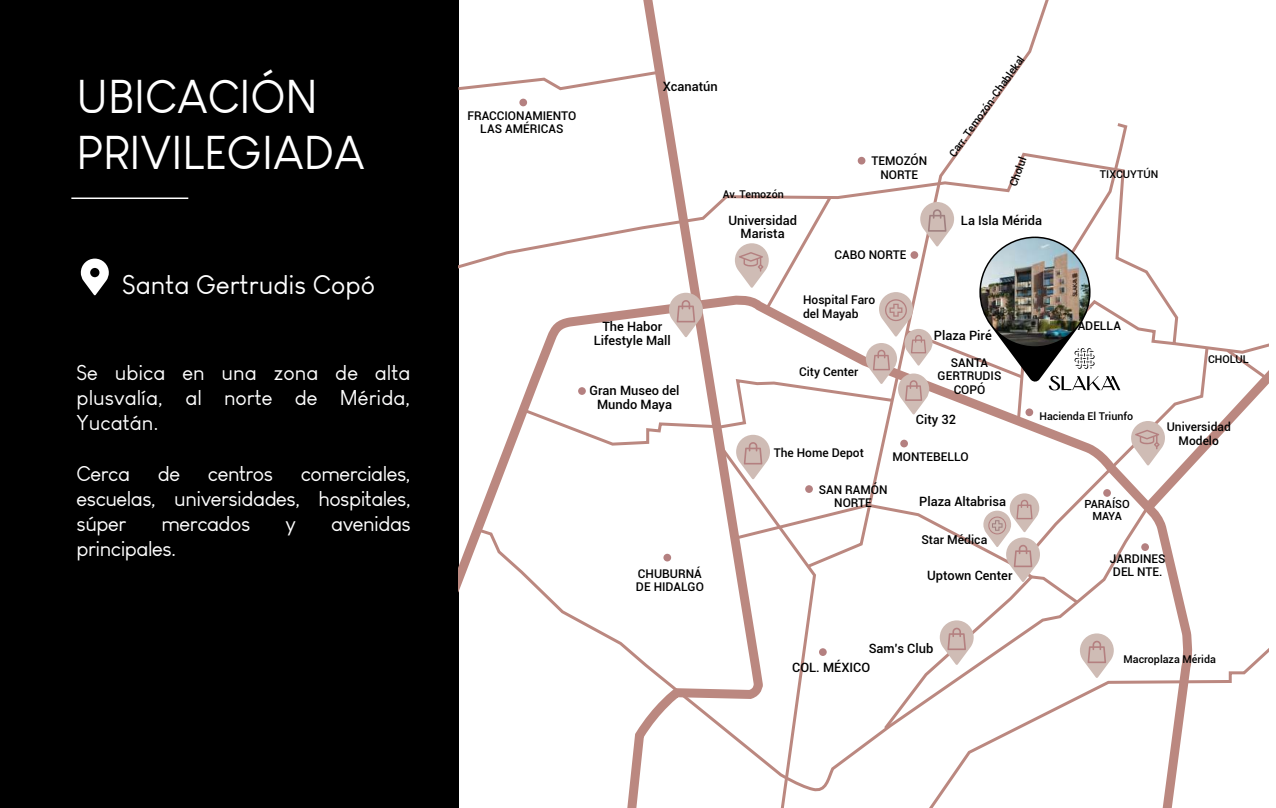
<style>
.page{position:relative;width:1276px;height:808px;background:#fff}
.page>*{position:absolute;margin:0;border:0;box-sizing:border-box;transform-origin:0 0}
.t1{font:46.35px/55.7px "Louis George Cafe";color:#fff}
.t2{font:26.55px "Louis George Cafe";color:#fff}
.t3{font:21px/25.2px "Louis George Cafe";letter-spacing:-.025em;color:#fff;text-align:justify}
.t4{font:500 12.9px/13.8px "Roboto";color:#000;text-align:center}
.t5{font:500 12.3px "Roboto";color:#000}
.t6{font:500 12px/13.5px "Roboto";color:#000;text-align:center}
.t7{font:500 11.25px/12px "Roboto";color:#000;text-align:center}
.t8{font:500 10.65px "Roboto";color:#000}
</style>
<div class="page">
<div style="left:0;top:0;width:458px;height:808px;background:#000"></div>
<hr style="left:71px;top:197px;width:117px;height:2px;background:#fff">
<svg style="left:81px;top:259px;width:28px;height:36px"></svg>
<svg style="left:643px;top:0;width:29px;height:121px"></svg>
<svg style="left:1177px;top:346px;width:91px;height:422px"></svg>
<svg style="left:459px;top:69px;width:203px;height:23px"></svg>
<svg style="left:1177px;top:345px;width:33px;height:387px"></svg>
<div style="left:519px;top:99px;width:8px;height:7px;background:#b48080;border-radius:50%"></div>
<svg style="left:520px;top:121px;width:657px;height:686px"></svg>
<img style="left:981px;top:238px;width:108px;height:108px;border-radius:54px">
<h1 class="t1" style="left:77px;top:69px;width:289px">UBICACIÓN<br>PRIVILEGIADA</h1>
<h2 class="t2" style="left:122px;top:269px;width:254px">Santa Gertrudis Copó</h2>
<h3 class="t3" style="left:77px;top:360px;width:335px">Se ubica en una zona de alta plusvalía, al norte de Mérida, Yucatán.</h3>
<h3 class="t3" style="left:77px;top:461px;width:55px">Cerca</h3>
<h3 class="t3" style="left:158px;top:461px;width:24px">de</h3>
<h3 class="t3" style="left:208px;top:461px;width:67px">centros</h3>
<h3 class="t3" style="left:77px;top:461px;width:336px;text-indent:224px">comerciales, escuelas, universidades, hospitales, súper</h3>
<h3 class="t3" style="left:161px;top:511px;width:90px">mercados</h3>
<h3 class="t3" style="left:285px;top:511px;width:12px">y</h3>
<h3 class="t3" style="left:331px;top:511px;width:81px">avenidas</h3>
<h3 class="t3" style="left:77px;top:536px;width:101px">principales.</h3>
<p class="t6" style="left:467px;top:108px;width:110px">FRACCIONAMIENTO<br>LAS AMÉRICAS</p>
<p class="t4" style="left:663px;top:79px;width:56px">Xcanatún</p>
<p class="t8" style="left:723px;top:186px;width:62px">Av. Temozón</p>
<p class="t4" style="left:728px;top:213px;width:70px">Universidad<br>Marista</p>
<p class="t6" style="left:871px;top:154px;width:57px">TEMOZÓN<br>NORTE</p>
<p class="t6" style="left:834px;top:248px;width:73px">CABO NORTE</p>
<p class="t8" style="left:945px;top:151px;width:123px;rotate:-54deg">Carr. Temozón-Chablekal</p>
<p class="t8" style="left:1006px;top:184px;width:32px;rotate:-71deg">Cholul</p>
<p class="t4" style="left:961px;top:213px;width:83px">La Isla Mérida</p>
<p class="t8" style="left:1100px;top:166px;width:60px">TIXCUYTÚN</p>
<p class="t4" style="left:594px;top:319px;width:78px">The Habor<br>Lifestyle Mall</p>
<p class="t4" style="left:589px;top:383px;width:92px">Gran Museo del<br>Mundo Maya</p>
<p class="t6" style="left:803px;top:292px;width:74px;text-align:left">Hospital Faro del Mayab</p>
<p class="t6" style="left:799px;top:365px;width:61px">City Center</p>
<p class="t6" style="left:773px;top:446px;width:92px">The Home Depot</p>
<p class="t4" style="left:934px;top:327px;width:59px">Plaza Piré</p>
<p class="t6" style="left:937px;top:355px;width:65px">SANTA<br>GERTRUDIS<br>COPÓ</p>
<p class="t4" style="left:916px;top:412px;width:42px">City 32</p>
<p class="t6" style="left:892px;top:450px;width:78px">MONTEBELLO</p>
<p class="t6" style="left:818px;top:482px;width:70px">SAN RAMÓN<br>NORTE</p>
<p class="t4" style="left:919px;top:494px;width:88px">Plaza Altabrisa</p>
<p class="t5" style="left:921px;top:531px;width:67px">Star Médica</p>
<p class="t6" style="left:1060px;top:319px;width:62px">CITADELLA</p>
<p class="t8" style="left:1039px;top:409px;width:95px">Hacienda El Triunfo</p>
<p class="t7" style="left:1084px;top:497px;width:47px">PARAÍSO<br>MAYA</p>
<p class="t8" style="left:1208px;top:351px;width:42px">CHOLUL</p>
<p class="t6" style="left:1166px;top:419px;width:66px">Universidad<br>Modelo</p>
<p class="t6" style="left:636px;top:566px;width:69px;text-align:left">CHUBURNÁ<br>DE HIDALGO</p>
<p class="t4" style="left:927px;top:568px;width:87px">Uptown Center</p>
<p class="t6" style="left:1110px;top:551px;width:57px;text-align:left">JARDINES<br>DEL NTE.</p>
<p class="t4" style="left:868px;top:641px;width:66px">Sam’s Club</p>
<p class="t4" style="left:792px;top:660px;width:79px">COL. MÉXICO</p>
<p class="t8" style="left:1123px;top:652px;width:94px">Macroplaza Mérida</p>
</div>
